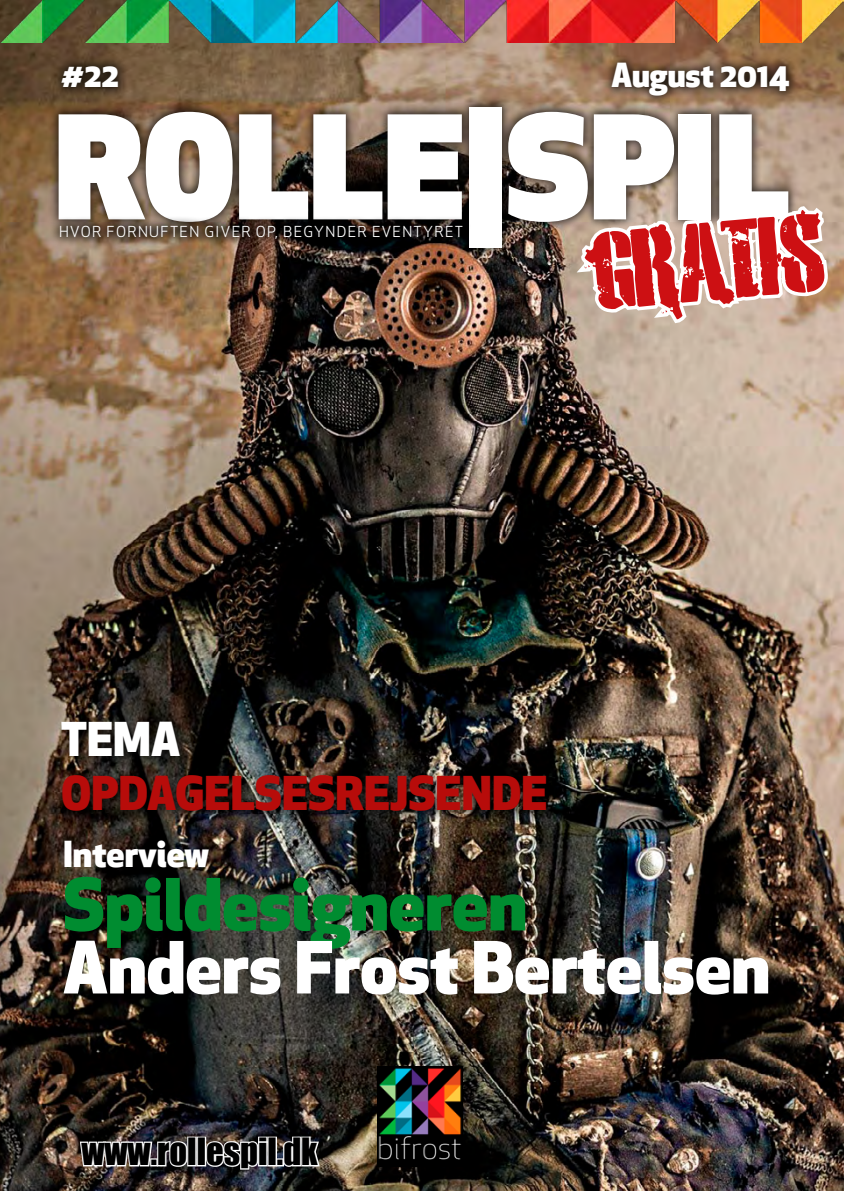
<style>
.page{position:relative;width:844px;height:1191px;background:#fff}
.page>*{position:absolute;margin:0;border:0;box-sizing:border-box;transform-origin:0 0}
.t1{font:900 140px "Apex New";color:#fff}
.t2{font:86.45px "e XO2 Stencil";color:#cd1013}
.t3{font:800 70px "Apex New";color:#fff}
.t4{font:800 70px "Apex New";color:#008c30}
.t5{font:800 45.5px "Apex New";color:#b70c0a}
.t6{font:800 45.5px "Apex New";color:#fff}
.t7{font:800 35px "Apex New";color:#fff}
.t8{font:34.48px "Impact";color:#000}
.t9{font:800 32.38px "Apex New";color:#fff}
.t10{font:14.88px "Apex New";letter-spacing:.09em;color:#fff}
</style>
<div class="page">
<img style="left:0;top:42px;width:843px;height:1149px">
<div style="left:47px;top:96px;width:751px;height:161px;background:#000;opacity:.75"></div>
<div style="left:52px;top:56px;width:77px;height:42px;background:#000;opacity:.75"></div>
<div style="left:50px;top:215px;width:422px;height:33px;background:#000;opacity:.75"></div>
<div style="left:601px;top:52px;width:198px;height:53px;background:#000;opacity:.75"></div>
<img style="left:78px;top:1131px;width:111px;height:60px">
<div style="left:187px;top:1136px;width:10px;height:30px;border:2px solid #fff"></div>
<div style="left:197px;top:1136px;width:9px;height:30px;border:2px solid #fff"></div>
<svg style="left:204px;top:1135px;width:65px;height:35px"></svg>
<div style="left:267px;top:1136px;width:10px;height:30px;border:2px solid #fff"></div>
<div style="left:276px;top:1158px;width:8px;height:8px;border:2px solid #fff"></div>
<svg style="left:281px;top:1132px;width:40px;height:36px"></svg>
<svg style="left:575px;top:108px;width:254px;height:329px"></svg>
<div style="left:55px;top:716px;width:503px;height:108px;background:#000;opacity:.75"></div>
<img style="left:377px;top:1067px;width:85px;height:99px">
<img style="left:0;top:0;width:843px;height:42px">
<h3 class="t9" style="left:61px;top:53px;width:59px">#22</h3>
<h3 class="t9" style="left:611px;top:53px;width:180px">August 2014</h3>
<h1 class="t1" style="left:55px;top:74px;width:736px">ROLLE|SPIL</h1>
<h2 class="t2" style="left:590px;top:210px;width:232px;rotate:-5deg">GRATIS</h2>
<p class="t10" style="left:59px;top:222px;width:405px">HVOR FORNUFTEN GIVER OP, BEGYNDER EVENTYRET</p>
<h3 class="t6" style="left:61px;top:707px;width:115px">Tema</h3>
<h3 class="t5" style="left:61px;top:762px;width:484px">OPDAGELSESREJSENDE</h3>
<h3 class="t7" style="left:63px;top:830px;width:147px">Interview</h3>
<h3 class="t4" style="left:63px;top:856px;width:465px">Spildesigneren</h3>
<h3 class="t3" style="left:63px;top:919px;width:708px">Anders Frost Bertelsen</h3>
<h3 class="t8" style="left:81px;top:1125px;width:238px">www.rollespil.dk</h3>
</div>
